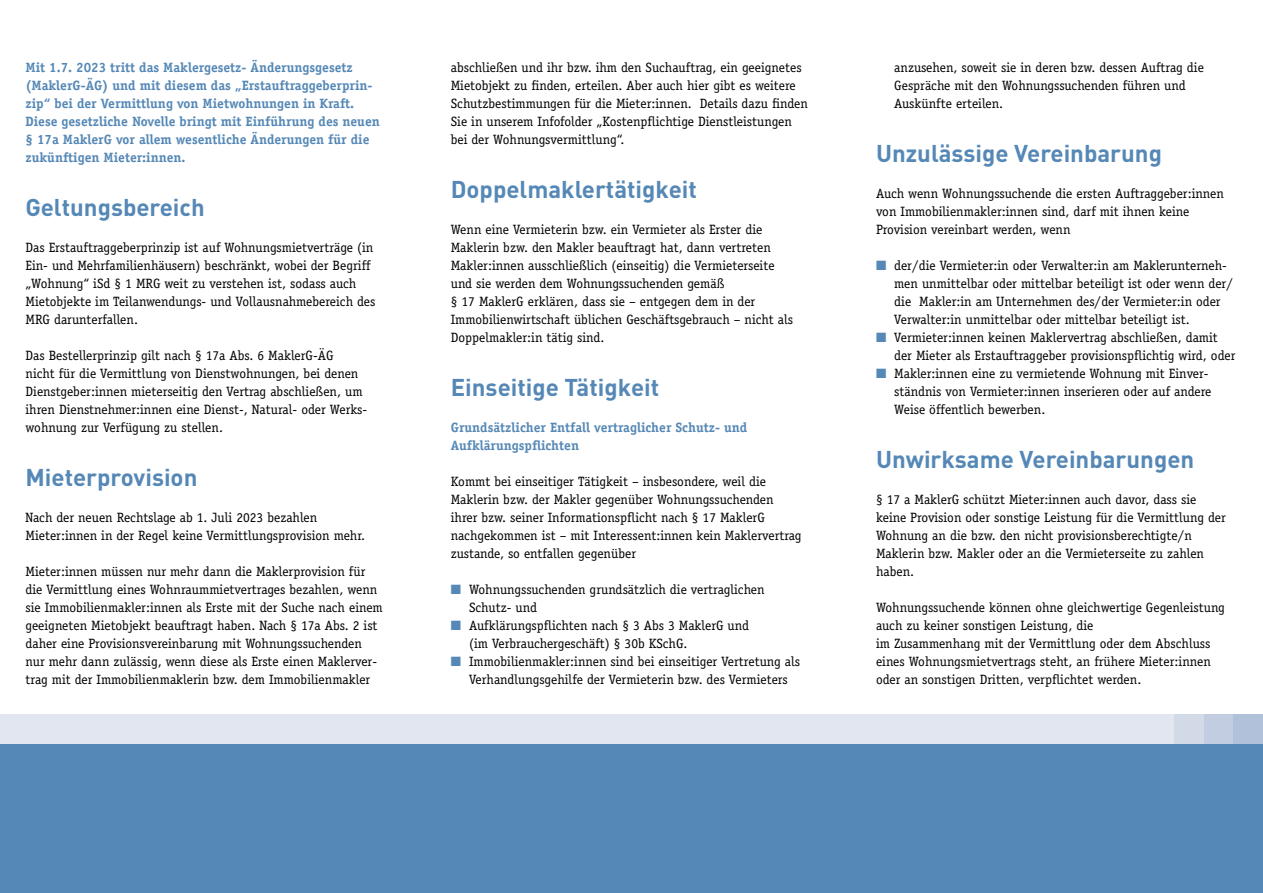
<style>
.page{position:relative;width:1263px;height:893px;background:#fff}
.page>*{position:absolute;margin:0;border:0;box-sizing:border-box;transform-origin:0 0}
.t1{font:700 24px "DIN Pro";color:#5588b6}
.t2{font:13.5px/18px "Officina Serif";color:#000}
.t3{font:700 13.5px/18px "Officina Serif";color:#5588b6}
.s1{color:#5588b6}
</style>
<div class="page">
<div style="left:0;top:744px;width:1263px;height:149px;background:#5588b6"></div>
<div style="left:0;top:714px;width:1263px;height:30px;background:#e1e6f0"></div>
<div style="left:1233px;top:714px;width:30px;height:30px;background:#b1c1da"></div>
<div style="left:1203px;top:714px;width:30px;height:30px;background:#c2cde1"></div>
<div style="left:1174px;top:714px;width:29px;height:30px;background:#d2dae8"></div>
<p class="t3" style="left:26px;top:58px;width:356px">Mit 1.7. 2023 tritt das Maklergesetz- Änderungsgesetz (MaklerG-ÄG) und mit diesem das „Erstauftraggeberprin&shy;zip“ bei der Vermittlung von Mietwohnungen in Kraft.<br>Diese gesetzliche Novelle bringt mit Einführung des neuen § 17a MaklerG vor allem wesentliche Änderungen für die zukünftigen Mieter:innen.</p>
<h1 class="t1" style="left:26px;top:191px;width:181px">Geltungsbereich</h1>
<p class="t2" style="left:26px;top:238px;width:351px">Das Erstauftraggeberprinzip ist auf Wohnungsmietverträge (in Ein- und Mehrfamilienhäusern) beschränkt, wobei der Begriff „Wohnung“ iSd § 1 MRG weit zu verstehen ist, sodass auch Mietobjekte im Teilanwendungs- und Vollausnahmebereich des MRG darunterfallen.</p>
<p class="t2" style="left:26px;top:346px;width:343px">Das Bestellerprinzip gilt nach § 17a Abs. 6 MaklerG-ÄG<br>nicht für die Vermittlung von Dienstwohnungen, bei denen Dienstgeber:innen mieterseitig den Vertrag abschließen, um ihren Dienstnehmer:innen eine Dienst-, Natural- oder Werks&shy;wohnung zur Verfügung zu stellen.</p>
<h1 class="t1" style="left:26px;top:461px;width:173px">Mieterprovision</h1>
<p class="t2" style="left:26px;top:508px;width:341px">Nach der neuen Rechtslage ab 1. Juli 2023 bezahlen<br>Mieter:innen in der Regel keine Vermittlungsprovision mehr.</p>
<p class="t2" style="left:26px;top:562px;width:359px">Mieter:innen müssen nur mehr dann die Maklerprovision für die Vermittlung eines Wohnraummietvertrages bezahlen, wenn sie Immobilienmakler:innen als Erste mit der Suche nach einem geeigneten Mietobjekt beauftragt haben. Nach § 17a Abs. 2 ist daher eine Provisionsvereinbarung mit Wohnungssuchenden nur mehr dann zulässig, wenn diese als Erste einen Maklerver&shy;trag mit der Immobilienmaklerin bzw. dem Immobilienmakler</p>
<p class="t2" style="left:451px;top:58px;width:359px">abschließen und ihr bzw. ihm den Suchauftrag, ein geeignetes Mietobjekt zu finden, erteilen. Aber auch hier gibt es weitere Schutzbestimmungen für die Mieter:innen. Details dazu finden Sie in unserem Infofolder „Kostenpflichtige Dienstleistungen bei der Wohnungsvermittlung“.</p>
<h1 class="t1" style="left:451px;top:173px;width:248px">Doppelmaklertätigkeit</h1>
<p class="t2" style="left:451px;top:220px;width:344px">Wenn eine Vermieterin bzw. ein Vermieter als Erster die Maklerin bzw. den Makler beauftragt hat, dann vertreten Makler:innen ausschließlich (einseitig) die Vermieterseite und sie werden dem Wohnungssuchenden gemäß<br>§ 17 MaklerG erklären, dass sie – entgegen dem in der Immobilienwirtschaft üblichen Geschäftsgebrauch – nicht als Doppelmakler:in tätig sind.</p>
<h1 class="t1" style="left:451px;top:371px;width:210px">Einseitige Tätigkeit</h1>
<p class="t3" style="left:451px;top:418px;width:298px">Grundsätzlicher Entfall vertraglicher Schutz- und<br>Aufklärungspflichten</p>
<p class="t2" style="left:451px;top:472px;width:352px">Kommt bei einseitiger Tätigkeit – insbesondere, weil die Maklerin bzw. der Makler gegenüber Wohnungssuchenden ihrer bzw. seiner Informationspflicht nach § 17 MaklerG nachgekommen ist – mit Interessent:innen kein Maklervertrag zustande, so entfallen gegenüber</p>
<p class="t2" style="left:469px;top:580px;width:297px;text-indent:-18px"><span class="s1">■</span> Wohnungssuchenden grundsätzlich die vertraglichen<br>Schutz- und</p>
<p class="t2" style="left:469px;top:616px;width:282px;text-indent:-18px"><span class="s1">■</span> Aufklärungspflichten nach § 3 Abs 3 MaklerG und (im Verbrauchergeschäft) § 30b KSchG.</p>
<p class="t2" style="left:451px;top:652px;width:351px;text-align:center"><span class="s1">■</span> Immobilienmakler:innen sind bei einseitiger Vertretung als<br>Verhandlungsgehilfe der Vermieterin bzw. des Vermieters</p>
<p class="t2" style="left:894px;top:58px;width:311px">anzusehen, soweit sie in deren bzw. dessen Auftrag die<br>Gespräche mit den Wohnungssuchenden führen und<br>Auskünfte erteilen.</p>
<h1 class="t1" style="left:876px;top:137px;width:287px">Unzulässige Vereinbarung</h1>
<p class="t2" style="left:876px;top:184px;width:349px">Auch wenn Wohnungssuchende die ersten Auftraggeber:innen von Immobilienmakler:innen sind, darf mit ihnen keine<br>Provision vereinbart werden, wenn</p>
<p class="t2" style="left:894px;top:256px;width:340px;text-indent:-18px"><span class="s1">■</span> der/die Vermieter:in oder Verwalter:in am Maklerunterneh&shy;men unmittelbar oder mittelbar beteiligt ist oder wenn der/ die Makler:in am Unternehmen des/der Vermieter:in oder Verwalter:in unmittelbar oder mittelbar beteiligt ist.</p>
<p class="t2" style="left:894px;top:328px;width:343px;text-indent:-18px"><span class="s1">■</span> Vermieter:innen keinen Maklervertrag abschließen, damit der Mieter als Erstauftraggeber provisionspflichtig wird, oder</p>
<p class="t2" style="left:894px;top:364px;width:319px;text-indent:-18px"><span class="s1">■</span> Makler:innen eine zu vermietende Wohnung mit Einver&shy;ständnis von Vermieter:innen inserieren oder auf andere<br>Weise öffentlich bewerben.</p>
<h1 class="t1" style="left:876px;top:443px;width:320px">Unwirksame Vereinbarungen</h1>
<p class="t2" style="left:876px;top:490px;width:351px">§ 17 a MaklerG schützt Mieter:innen auch davor, dass sie keine Provision oder sonstige Leistung für die Vermittlung der Wohnung an die bzw. den nicht provisionsberechtigte/n Maklerin bzw. Makler oder an die Vermieterseite zu zahlen haben.</p>
<p class="t2" style="left:876px;top:598px;width:350px">Wohnungssuchende können ohne gleichwertige Gegenleistung auch zu keiner sonstigen Leistung, die<br>im Zusammenhang mit der Vermittlung oder dem Abschluss eines Wohnungsmietvertrags steht, an frühere Mieter:innen oder an sonstigen Dritten, verpflichtet werden.</p>
</div>
